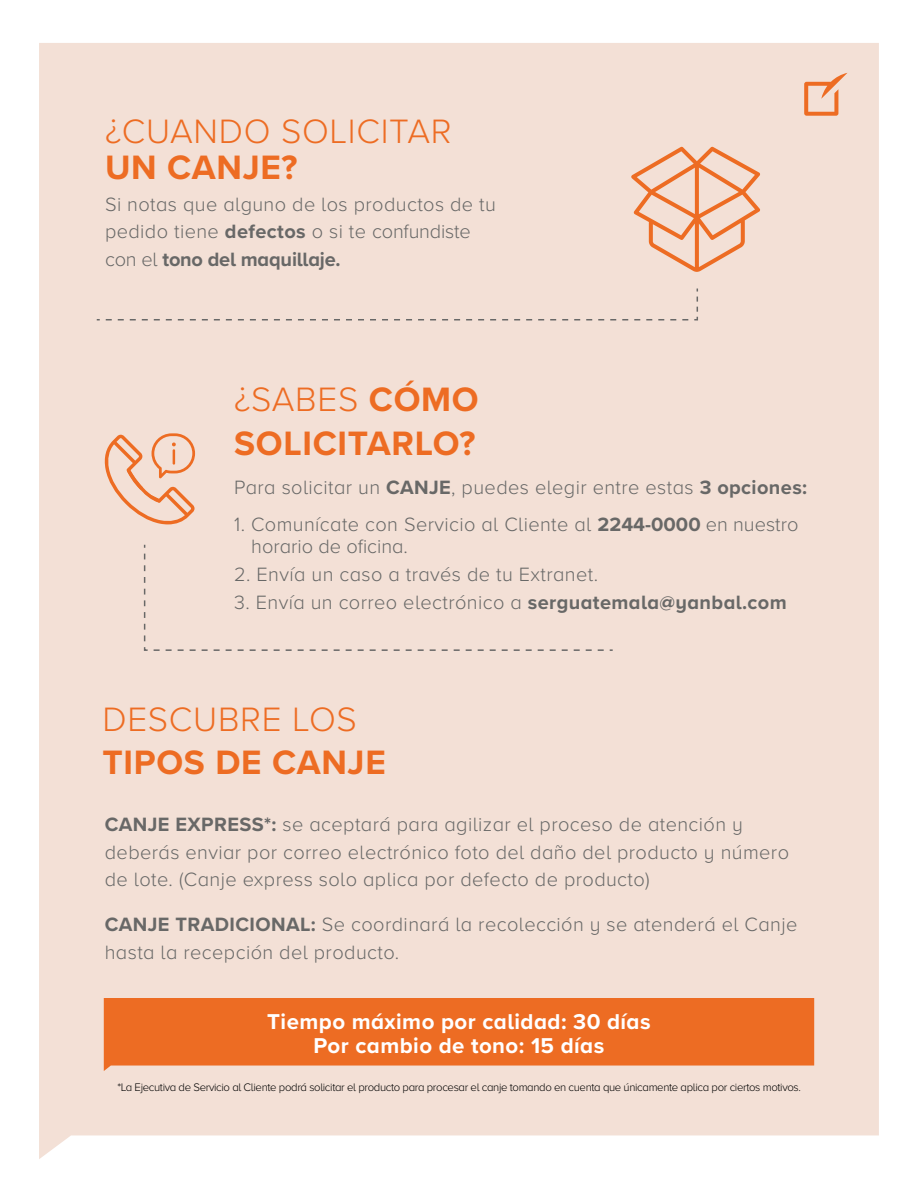
<style>
.page{position:relative;width:918px;height:1188px;background:#fff}
.page>*{position:absolute;margin:0;border:0;box-sizing:border-box;transform-origin:0 0}
.t1{font:700 35.1px/43.3px "Proxima Nova A";letter-spacing:.02em;color:#ed6c23}
.t2{font:300 35.1px "Proxima Nova A";letter-spacing:.02em;color:#ed6c23}
.t3{font:700 22.2px/23.9px "Proxima Nova A";letter-spacing:.02em;color:#fff;text-align:center}
.t4{font:300 19.95px/27.9px "Proxima Nova A";letter-spacing:.02em;color:#686867}
.t5{font:300 11.4px "Proxima Nova A";letter-spacing:-.03em;color:#000}
.s1{font-weight:700}
.s2{font-weight:300}
</style>
<div class="page">
<div style="left:39px;top:43px;width:840px;height:1116px;background:#f3e0d6"></div>
<svg style="left:631px;top:147px;width:129px;height:125px;background:#f1c7b0"></svg>
<div style="left:106px;top:289px;width:593px;height:32px;background:#f3e0d6"></div>
<div style="left:143px;top:545px;width:461px;height:107px;background:#f3e0d6"></div>
<svg style="left:103px;top:433px;width:92px;height:91px;background:#f1c9b3"></svg>
<svg style="left:104px;top:998px;width:710px;height:73px;background:#ed7430"></svg>
<svg style="left:804px;top:73px;width:44px;height:43px;background:#f1bea1"></svg>
<h1 class="t2" style="left:105px;top:105px;width:348px">¿CUANDO SOLICITAR</h1>
<h1 class="t1" style="left:105px;top:145px;width:194px">UN CANJE?</h1>
<p class="t4" style="left:105px;top:189px;width:392px">Si notas que alguno de los productos de tu pedido tiene <span class="s1">defectos</span> o si te confundiste con el <span class="s1">tono del maquillaje.</span></p>
<h1 class="t1" style="left:234px;top:377px;width:246px"><span class="s2">¿SABES</span> CÓMO<br>SOLICITARLO?</h1>
<p class="t4" style="left:234px;top:472px;width:575px">Para solicitar un <span class="s1">CANJE</span>, puedes elegir entre estas <span class="s1">3 opciones:</span></p>
<p class="t4" style="left:251px;top:512px;width:549px;line-height:22.5px;text-indent:-17px">1. Comunícate con Servicio al Cliente al <span class="s1">2244-0000</span> en nuestro horario de oficina.</p>
<p class="t4" style="left:234px;top:559px;width:365px">2. Envía un caso a través de tu Extranet.</p>
<p class="t4" style="left:234px;top:587px;width:554px">3. Envía un correo electrónico a <span class="s1">serguatemala@yanbal.com</span></p>
<h1 class="t2" style="left:102px;top:693px;width:256px">DESCUBRE LOS</h1>
<h1 class="t1" style="left:102px;top:740px;width:285px">TIPOS DE CANJE</h1>
<p class="t4" style="left:105px;top:809px;width:686px"><span class="s1">CANJE EXPRESS*:</span> se aceptará para agilizar el proceso de atención y deberás enviar por correo electrónico foto del daño del producto y número de lote. (Canje express solo aplica por defecto de producto)</p>
<p class="t4" style="left:105px;top:910px;width:694px"><span class="s1">CANJE TRADICIONAL:</span> Se coordinará la recolección y se atenderá el Canje hasta la recepción del producto.</p>
<p class="t3" style="left:267px;top:1009px;width:385px">Tiempo máximo por calidad: 30 días<br>Por cambio de tono: 15 días</p>
<p class="t5" style="left:117px;top:1079px;width:685px">*La Ejecutiva de Servicio al Cliente podrá solicitar el producto para procesar el canje tomando en cuenta que únicamente aplica por ciertos motivos.</p>
</div>
